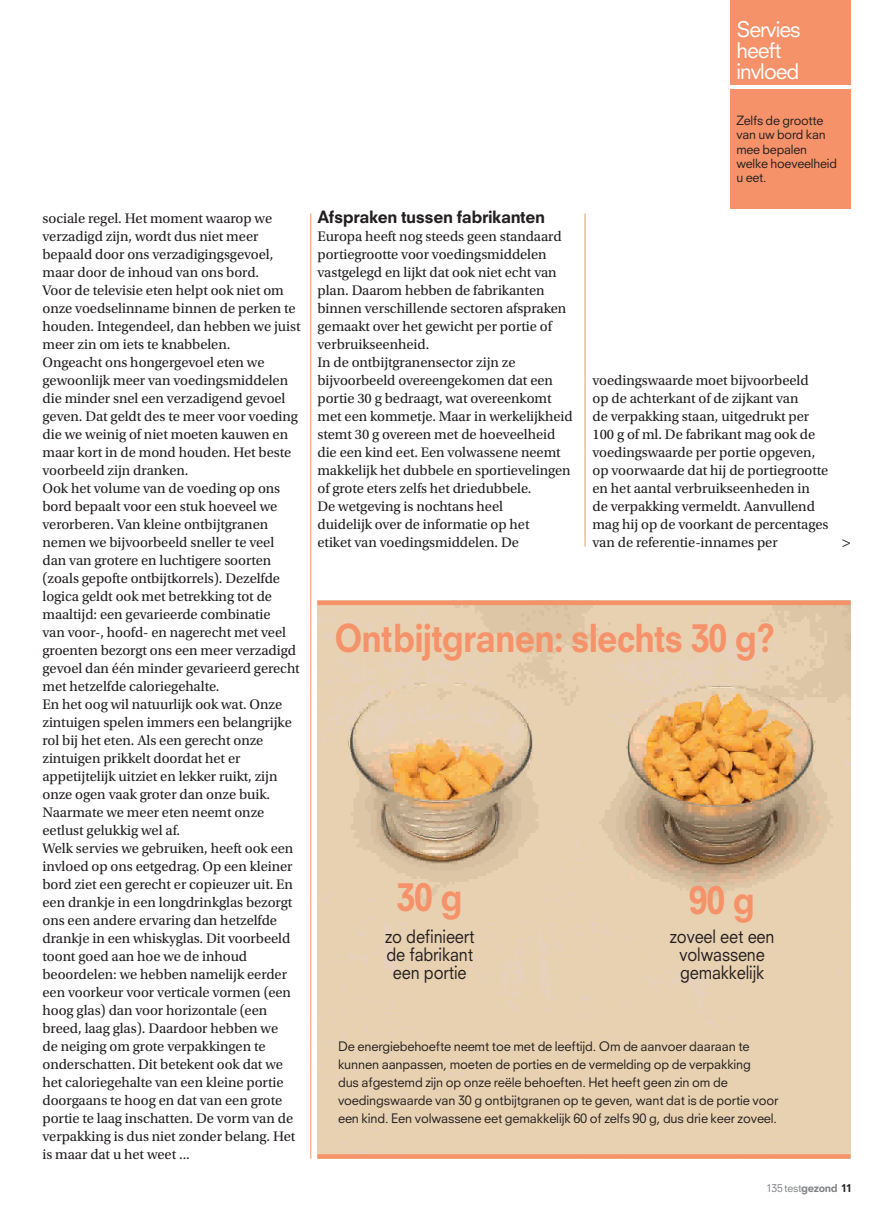
<style>
.page{position:relative;width:893px;height:1212px;background:#fff}
.page>*{position:absolute;margin:0;border:0;box-sizing:border-box;transform-origin:0 0}
.t1{font:800 37.5px "Neuzeit SLT Std";letter-spacing:-.03em;color:#f6926a;scale:.9 1}
.t2{font:21px/21px "Neuzeit SLT Std";letter-spacing:-.045em;color:#fff}
.t3{font:18px/18px "Neuzeit SLT Std";letter-spacing:-.01em;color:#231f20;text-align:center;scale:.9 1}
.t4{font:800 16.5px "Neuzeit SLT Std";letter-spacing:-.025em;color:#231f20}
.t5{font:15px "Neuzeit SLT Std";color:#231f20}
.t6{font:14.55px/18px "Utopia Std";letter-spacing:-.005em;color:#231f20}
.t7{font:12.75px/18px "Neuzeit SLT Std";letter-spacing:-.01em;color:#231f20}
.t8{font:12.45px/14.2px "Neuzeit SLT Std";letter-spacing:-.015em;color:#231f20}
.t9{font:10.5px "Neuzeit SLT Std";letter-spacing:-.025em;color:#808285}
.s1{font-weight:800}
.s2{font-weight:800;color:#231f20}
</style>
<div class="page">
<img style="left:317px;top:605px;width:533px;height:549px">
<hr style="left:310px;top:214px;width:1px;height:945px;background:#f6926a">
<hr style="left:585px;top:214px;width:1px;height:333px;background:#f6926a">
<div style="left:730px;top:89px;width:120px;height:119px;background:#f6926a"></div>
<div style="left:730px;top:0;width:120px;height:85px;background:#f6926a"></div>
<div style="left:317px;top:1154px;width:533px;height:5px;background:#f6926a"></div>
<hr style="left:317px;top:601px;width:533px;height:4px;background:#f6926a">
<p class="t6" style="left:43px;top:209px;width:259px">sociale regel. Het moment waarop we verzadigd zijn, wordt dus niet meer bepaald door ons verzadigingsgevoel, maar door de inhoud van ons bord.<br>Voor de televisie eten helpt ook niet om onze voedselinname binnen de perken te houden. Integendeel, dan hebben we juist meer zin om iets te knabbelen.<br>Ongeacht ons hongergevoel eten we gewoonlijk meer van voedingsmiddelen die minder snel een verzadigend gevoel geven. Dat geldt des te meer voor voeding die we weinig of niet moeten kauwen en maar kort in de mond houden. Het beste voorbeeld zijn dranken.<br>Ook het volume van de voeding op ons bord bepaalt voor een stuk hoeveel we verorberen. Van kleine ontbijtgranen nemen we bijvoorbeeld sneller te veel dan van grotere en luchtigere soorten (zoals gepofte ontbijtkorrels). Dezelfde logica geldt ook met betrekking tot de maaltijd: een gevarieerde combinatie<br>van voor-, hoofd- en nagerecht met veel groenten bezorgt ons een meer verzadigd gevoel dan één minder gevarieerd gerecht met hetzelfde caloriegehalte.<br>En het oog wil natuurlijk ook wat. Onze zintuigen spelen immers een belangrijke rol bij het eten. Als een gerecht onze zintuigen prikkelt doordat het er appetijtelijk uitziet en lekker ruikt, zijn onze ogen vaak groter dan onze buik.<br>Naarmate we meer eten neemt onze eetlust gelukkig wel af.<br>Welk servies we gebruiken, heeft ook een invloed op ons eetgedrag. Op een kleiner bord ziet een gerecht er copieuzer uit. En een drankje in een longdrinkglas bezorgt ons een andere ervaring dan hetzelfde drankje in een whiskyglas. Dit voorbeeld toont goed aan hoe we de inhoud beoordelen: we hebben namelijk eerder een voorkeur voor verticale vormen (een hoog glas) dan voor horizontale (een breed, laag glas). Daardoor hebben we<br>de neiging om grote verpakkingen te onderschatten. Dit betekent ook dat we het caloriegehalte van een kleine portie doorgaans te hoog en dat van een grote portie te laag inschatten. De vorm van de verpakking is dus niet zonder belang. Het is maar dat u het weet ...</p>
<h2 class="t2" style="left:736px;top:18px;width:66px">Servies heeft invloed</h2>
<p class="t4" style="left:317px;top:206px;width:229px">Afspraken tussen fabrikanten</p>
<p class="t6" style="left:317px;top:227px;width:257px">Europa heeft nog steeds geen standaard portiegrootte voor voedingsmiddelen vastgelegd en lijkt dat ook niet echt van plan. Daarom hebben de fabrikanten binnen verschillende sectoren afspraken gemaakt over het gewicht per portie of verbruikseenheid.<br>In de ontbijtgranensector zijn ze bijvoorbeeld overeengekomen dat een portie 30 g bedraagt, wat overeenkomt met een kommetje. Maar in werkelijkheid stemt 30 g overeen met de hoeveelheid die een kind eet. Een volwassene neemt makkelijk het dubbele en sportievelingen of grote eters zelfs het driedubbele.<br>De wetgeving is nochtans heel<br>duidelijk over de informatie op het<br>etiket van voedingsmiddelen. De</p>
<p class="t8" style="left:736px;top:113px;width:102px">Zelfs de grootte van uw bord kan mee bepalen welke hoeveelheid u eet.</p>
<p class="t6" style="left:592px;top:371px;width:238px">voedingswaarde moet bijvoorbeeld<br>op de achterkant of de zijkant van<br>de verpakking staan, uitgedrukt per 100 g of ml. De fabrikant mag ook de voedingswaarde per portie opgeven, op voorwaarde dat hij de portiegrootte en het aantal verbruikseenheden in de verpakking vermeldt. Aanvullend mag hij op de voorkant de percentages van de referentie-innames per</p>
<p class="t5" style="left:842px;top:532px;width:10px">&gt;</p>
<h1 class="t1" style="left:334px;top:615px;width:491px">Ontbijtgranen: slechts 30 g?</h1>
<h1 class="t1" style="left:396px;top:874px;width:75px">30 g</h1>
<p class="t3" style="left:385px;top:927px;width:101px">zo definieert de fabrikant een portie</p>
<h1 class="t1" style="left:689px;top:877px;width:75px">90 g</h1>
<p class="t3" style="left:670px;top:927px;width:118px">zoveel eet een volwassene gemakkelijk</p>
<p class="t7" style="left:338px;top:1037px;width:442px">De energiebehoefte neemt toe met de leeftijd. Om de aanvoer daaraan te kunnen aanpassen, moeten de porties en de vermelding op de verpakking<br>dus afgestemd zijn op onze reële behoeften. Het heeft geen zin om de voedingswaarde van 30 g ontbijtgranen op te geven, want dat is de portie voor een kind. Een volwassene eet gemakkelijk 60 of zelfs 90 g, dus drie keer zoveel.</p>
<p class="t9" style="left:766px;top:1181px;width:87px">135 test<span class="s1">gezond</span> <span class="s2">11</span></p>
</div>
